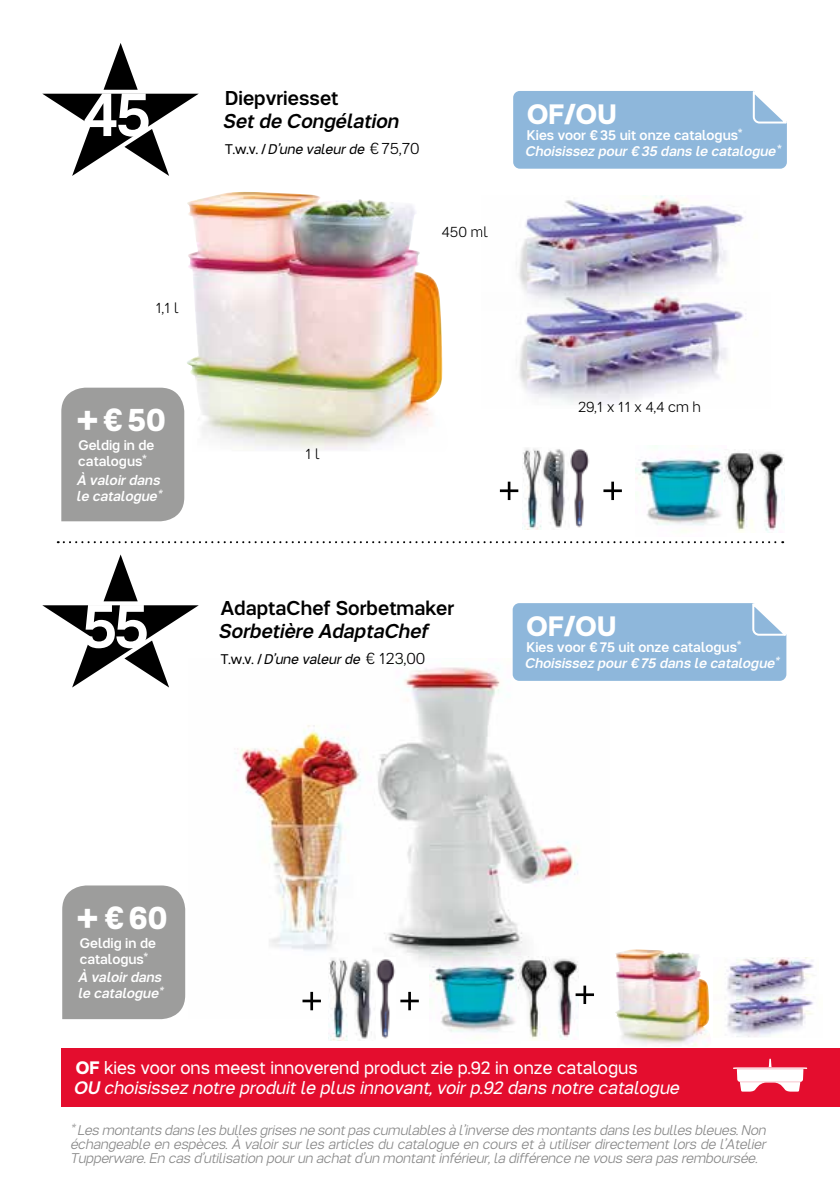
<style>
.page{position:relative;width:840px;height:1191px;background:#fff}
.page>*{position:absolute;margin:0;border:0;box-sizing:border-box;transform-origin:0 0}
.t1{font:500 61.8px "Tupper PRO";color:#fff}
.t2{font:500 46px "Tupper PRO";color:#fff}
.t3{font:700 32px "Tupper PRO";color:#fff}
.t4{font:700 28px "Tupper PRO";letter-spacing:.01em;color:#fff}
.t5{font:500 20px "Tupper PR Oitalic";color:#000}
.t6{font:500 20px "Tupper PRO";color:#000}
.t7{font:18px "Tupper PR Oitalic";color:#fff}
.t8{font:18px "Tupper PRO";color:#fff}
.t9{font:300 14.6px "Tupper PRO";color:#000}
.t10{font:300 14px/14px "Tupper PR Oitalic";letter-spacing:-.005em;color:#878787;text-align:justify}
.t11{font:500 14px/16px "Tupper PR Oitalic";color:#fff}
.t12{font:500 14px/16px "Tupper PRO";color:#fff}
.t13{font:14px "Tupper PR Oitalic";color:#000}
.s1{font-family:"Tupper PRO"}
.s2{font-family:"Tupper PRO";font-weight:300;font-size:16px}
.s3{font-weight:700}
.s4{font-weight:500}
</style>
<div class="page">
<img style="left:635px;top:445px;width:88px;height:87px">
<img style="left:724px;top:449px;width:60px;height:83px">
<img style="left:234px;top:667px;width:360px;height:344px">
<img style="left:429px;top:953px;width:91px;height:86px">
<img style="left:517px;top:956px;width:61px;height:84px">
<svg style="left:575px;top:985px;width:18px;height:19px"></svg>
<svg style="left:499px;top:481px;width:19px;height:19px"></svg>
<img style="left:522px;top:448px;width:67px;height:82px">
<svg style="left:603px;top:481px;width:18px;height:19px"></svg>
<img style="left:187px;top:192px;width:256px;height:258px">
<img style="left:516px;top:195px;width:228px;height:98px">
<img style="left:516px;top:293px;width:230px;height:112px">
<svg style="left:302px;top:992px;width:19px;height:18px"></svg>
<img style="left:328px;top:958px;width:67px;height:82px">
<svg style="left:400px;top:992px;width:18px;height:18px"></svg>
<img style="left:727px;top:957px;width:87px;height:37px">
<img style="left:615px;top:949px;width:95px;height:97px">
<img style="left:726px;top:994px;width:88px;height:43px">
<svg style="left:42px;top:43px;width:157px;height:133px"></svg>
<div style="left:513px;top:91px;width:274px;height:78px;background:#8eb7db"></div>
<div style="left:61px;top:388px;width:123px;height:133px;background:#9d9d9c"></div>
<svg style="left:511px;top:603px;width:276px;height:79px;background:#94bbdd"></svg>
<div style="left:62px;top:885px;width:123px;height:134px;background:#9d9d9c"></div>
<svg style="left:42px;top:554px;width:157px;height:133px"></svg>
<svg style="left:58px;top:541px;width:724px;height:2px"></svg>
<div style="left:62px;top:1048px;width:777px;height:59px;background:#e40d2e"></div>
<svg style="left:733px;top:1058px;width:73px;height:33px"></svg>
<h3 class="t6" style="left:225px;top:82px;width:115px">Diepvriesset</h3>
<h3 class="t5" style="left:225px;top:105px;width:177px">Set de Congélation</h3>
<p class="t13" style="left:225px;top:138px;width:196px"><span class="s1">T.w.v. /</span> D’une valeur de <span class="s2">€75,70</span></p>
<h1 class="t1" style="left:83px;top:65px;width:70px">45</h1>
<h3 class="t4" style="left:527px;top:92px;width:91px">OF/OU</h3>
<p class="t12" style="left:526px;top:126px;width:217px">Kies voor €35 uit onze catalogus*</p>
<p class="t11" style="left:526px;top:142px;width:256px">Choisissez pour €35 dans le catalogue<span class="s1">*</span></p>
<p class="t9" style="left:155px;top:300px;width:25px">1,1 l</p>
<h3 class="t3" style="left:102px;top:394px;width:65px">€50</h3>
<p class="t12" style="left:78px;top:436px;width:78px">Geldig in de catalogus*</p>
<p class="t11" style="left:78px;top:471px;width:86px">À valoir dans le catalogue*</p>
<h2 class="t2" style="left:77px;top:381px;width:22px">+</h2>
<h1 class="t1" style="left:82px;top:576px;width:69px">55</h1>
<p class="t9" style="left:441px;top:224px;width:48px">450 ml</p>
<p class="t9" style="left:305px;top:445px;width:16px">1 l</p>
<h3 class="t6" style="left:221px;top:592px;width:235px">AdaptaChef Sorbetmaker</h3>
<h3 class="t5" style="left:221px;top:615px;width:211px">Sorbetière AdaptaChef</h3>
<p class="t13" style="left:221px;top:647px;width:206px"><span class="s1">T.w.v. /</span> D’une valeur de <span class="s2">€ 123,00</span></p>
<p class="t9" style="left:578px;top:398px;width:124px">29,1 x 11 x 4,4 cm h</p>
<h3 class="t4" style="left:526px;top:604px;width:91px">OF/OU</h3>
<p class="t12" style="left:526px;top:638px;width:216px">Kies voor €75 uit onze catalogus*</p>
<p class="t11" style="left:526px;top:654px;width:255px">Choisissez pour €75 dans le catalogue*</p>
<h3 class="t3" style="left:104px;top:891px;width:65px">€60</h3>
<p class="t12" style="left:80px;top:933px;width:78px">Geldig in de catalogus*</p>
<p class="t11" style="left:80px;top:968px;width:86px">À valoir dans le catalogue*</p>
<h2 class="t2" style="left:77px;top:879px;width:22px">+</h2>
<p class="t8" style="left:76px;top:1053px;width:563px"><span class="s3">OF</span> kies voor ons meest innoverend product zie p.92 in onze catalogus</p>
<p class="t7" style="left:76px;top:1073px;width:607px"><span class="s4">OU</span> choisissez notre produit le plus innovant, voir p.92 dans notre catalogue</p>
<p class="t10" style="left:72px;top:1121px;width:696px">* Les montants dans les bulles grises ne sont pas cumulables à l’inverse des montants dans les bulles bleues. Non échangeable en espèces. À valoir sur les articles du catalogue en cours et à utiliser directement lors de l’Atelier Tupperware. En cas d’utilisation pour un achat d’un montant inférieur, la différence ne vous sera pas remboursée.</p>
</div>
